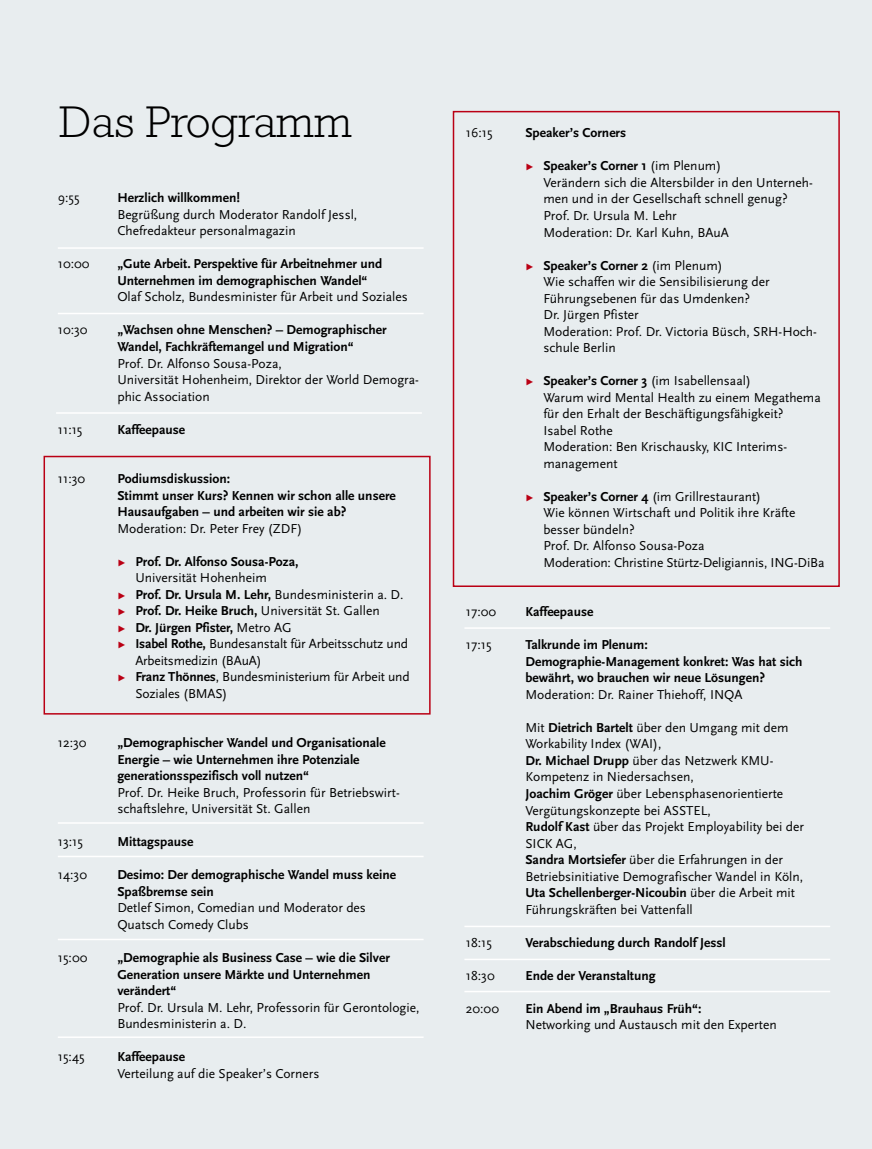
<style>
.page{position:relative;width:872px;height:1149px;background:#fff}
.page>*{position:absolute;margin:0;border:0;box-sizing:border-box;transform-origin:0 0}
.t1{font:300 45px "Rockwell Std";color:#000}
.t2{font:13.5px/16.5px "Scala Sans";color:#000}
.t3{font:700 13.5px/16.5px "Scala Sans";color:#000}
.s1{font-weight:400;color:#ba0014}
.s2{font-weight:400}
.s3{color:#ba0014}
.s4{font-weight:700}
</style>
<div class="page">
<div style="left:0;top:0;width:872px;height:1148px;background:#e8edef"></div>
<svg style="left:43px;top:110px;width:797px;height:605px"></svg>
<hr style="left:58px;top:247px;width:365px;height:2px;background:#fff">
<hr style="left:58px;top:313px;width:365px;height:1px;background:#fff">
<hr style="left:56px;top:412px;width:366px;height:1px;background:#fff">
<hr style="left:58px;top:822px;width:365px;height:1px;background:#fff">
<hr style="left:58px;top:855px;width:365px;height:2px;background:#fff">
<hr style="left:58px;top:938px;width:365px;height:1px;background:#fff">
<hr style="left:58px;top:1036px;width:365px;height:1px;background:#fff">
<hr style="left:464px;top:627px;width:366px;height:1px;background:#fff">
<hr style="left:464px;top:925px;width:366px;height:1px;background:#fff">
<hr style="left:464px;top:958px;width:366px;height:1px;background:#fff">
<hr style="left:464px;top:990px;width:366px;height:1px;background:#fff">
<h1 class="t1" style="left:60px;top:106px;width:294px">Das Programm</h1>
<p class="t2" style="left:58px;top:191px;width:23px">9:55</p>
<p class="t3" style="left:117px;top:191px;width:124px">Herzlich willkommen!</p>
<p class="t2" style="left:117px;top:207px;width:241px">Begrüßung durch Moderator Randolf Jessl,<br>Chefredakteur personalmagazin</p>
<p class="t2" style="left:58px;top:257px;width:33px">10:00</p>
<p class="t3" style="left:117px;top:257px;width:266px">„Gute Arbeit. Perspektive für Arbeitnehmer und<br>Unternehmen im demographischen Wandel“</p>
<p class="t2" style="left:117px;top:290px;width:292px">Olaf Scholz, Bundesminister für Arbeit und Soziales</p>
<p class="t2" style="left:58px;top:323px;width:31px">10:30</p>
<p class="t3" style="left:117px;top:323px;width:271px">„Wachsen ohne Menschen? – Demographischer<br>Wandel, Fachkräftemangel und Migration“</p>
<p class="t2" style="left:117px;top:356px;width:303px">Prof. Dr. Alfonso Sousa-Poza,<br>Universität Hohenheim, Direktor der World Demogra&shy;phic Association</p>
<p class="t2" style="left:58px;top:422px;width:26px">11:15</p>
<p class="t3" style="left:117px;top:422px;width:69px">Kaffeepause</p>
<p class="t2" style="left:58px;top:471px;width:29px">11:30</p>
<p class="t3" style="left:117px;top:471px;width:280px">Podiumsdiskussion:<br>Stimmt unser Kurs? Kennen wir schon alle unsere<br>Hausaufgaben – und arbeiten wir sie ab?</p>
<p class="t2" style="left:117px;top:521px;width:186px">Moderation: Dr. Peter Frey (ZDF)</p>
<p class="t3" style="left:117px;top:554px;width:183px"><span class="s1">Ω</span> Prof. Dr. Alfonso Sousa-Poza,</p>
<p class="t2" style="left:135px;top:570px;width:133px">Universität Hohenheim</p>
<p class="t3" style="left:117px;top:587px;width:288px"><span class="s1">Ω</span> Prof. Dr. Ursula M. Lehr, <span class="s2">Bundesministerin a. D.</span></p>
<p class="t2" style="left:117px;top:603px;width:264px"><span class="s3">Ω</span> <span class="s4">Prof. Dr. Heike Bruch,</span> Universität St. Gallen</p>
<p class="t3" style="left:117px;top:620px;width:176px"><span class="s1">Ω</span> Dr. Jürgen Pfister, <span class="s2">Metro AG</span></p>
<p class="t2" style="left:117px;top:636px;width:292px"><span class="s3">Ω</span> <span class="s4">Isabel Rothe,</span> Bundesanstalt für Arbeitsschutz und</p>
<p class="t2" style="left:135px;top:653px;width:128px">Arbeitsmedizin (BAuA)</p>
<p class="t2" style="left:117px;top:669px;width:294px"><span class="s3">Ω</span> <span class="s4">Franz Thönnes</span>, Bundesministerium für Arbeit und</p>
<p class="t2" style="left:135px;top:686px;width:94px">Soziales (BMAS)</p>
<p class="t2" style="left:58px;top:735px;width:30px">12:30</p>
<p class="t3" style="left:117px;top:735px;width:270px">„Demographischer Wandel und Organisationale<br>Energie – wie Unternehmen ihre Potenziale generationsspezifisch voll nutzen“</p>
<p class="t2" style="left:117px;top:785px;width:284px">Prof. Dr. Heike Bruch, Professorin für Betriebswirt&shy;schaftslehre, Universität St. Gallen</p>
<p class="t2" style="left:58px;top:834px;width:27px">13:15</p>
<p class="t3" style="left:117px;top:834px;width:78px">Mittagspause</p>
<p class="t2" style="left:58px;top:867px;width:31px">14:30</p>
<p class="t3" style="left:117px;top:867px;width:280px">Desimo: Der demographische Wandel muss keine<br>Spaßbremse sein</p>
<p class="t2" style="left:117px;top:900px;width:250px">Detlef Simon, Comedian und Moderator des<br>Quatsch Comedy Clubs</p>
<p class="t2" style="left:58px;top:950px;width:31px">15:00</p>
<p class="t3" style="left:117px;top:950px;width:274px">„Demographie als Business Case – wie die Silver<br>Generation unsere Märkte und Unternehmen verändert“</p>
<p class="t2" style="left:117px;top:999px;width:304px">Prof. Dr. Ursula M. Lehr, Professorin für Gerontologie,<br>Bundesministerin a. D.</p>
<p class="t2" style="left:58px;top:1049px;width:28px">15:45</p>
<p class="t3" style="left:117px;top:1049px;width:69px">Kaffeepause</p>
<p class="t2" style="left:117px;top:1065px;width:204px">Verteilung auf die Speaker’s Corners</p>
<p class="t2" style="left:466px;top:126px;width:28px">16:15</p>
<p class="t3" style="left:525px;top:126px;width:102px">Speaker’s Corners</p>
<p class="t2" style="left:543px;top:159px;width:271px;text-indent:-18px"><span class="s3">Ω</span> <span class="s4">Speaker’s Corner 1</span> (im Plenum)<br>Verändern sich die Altersbilder in den Unterneh&shy;men und in der Gesellschaft schnell genug?<br>Prof. Dr. Ursula M. Lehr<br>Moderation: Dr. Karl Kuhn, BAuA</p>
<p class="t2" style="left:543px;top:258px;width:275px;text-indent:-18px"><span class="s3">Ω</span> <span class="s4">Speaker’s Corner 2</span> (im Plenum)<br>Wie schaffen wir die Sensibilisierung der<br>Führungsebenen für das Umdenken?<br>Dr. Jürgen Pfister<br>Moderation: Prof. Dr. Victoria Büsch, SRH-Hoch&shy;schule Berlin</p>
<p class="t2" style="left:543px;top:373px;width:279px;text-indent:-18px"><span class="s3">Ω</span> <span class="s4">Speaker’s Corner 3</span> (im Isabellensaal)<br>Warum wird Mental Health zu einem Megathema für den Erhalt der Beschäftigungsfähigkeit?<br>Isabel Rothe<br>Moderation: Ben Krischausky, KIC Interims&shy;management</p>
<p class="t2" style="left:543px;top:489px;width:282px;text-indent:-18px"><span class="s3">Ω</span> <span class="s4">Speaker’s Corner 4</span> (im Grillrestaurant)<br>Wie können Wirtschaft und Politik ihre Kräfte besser bündeln?<br>Prof. Dr. Alfonso Sousa-Poza<br>Moderation: Christine Stürtz-Deligiannis, ING-DiBa</p>
<p class="t2" style="left:466px;top:604px;width:32px">17:00</p>
<p class="t3" style="left:525px;top:604px;width:69px">Kaffeepause</p>
<p class="t2" style="left:466px;top:637px;width:27px">17:15</p>
<p class="t3" style="left:525px;top:637px;width:278px">Talkrunde im Plenum:<br>Demographie-Management konkret: Was hat sich bewährt, wo brauchen wir neue Lösungen?</p>
<p class="t2" style="left:525px;top:687px;width:219px">Moderation: Dr. Rainer Thiehoff, INQA</p>
<p class="t2" style="left:525px;top:720px;width:280px">Mit <span class="s4">Dietrich Bartelt</span> über den Umgang mit dem Workability Index (WAI),<br><span class="s4">Dr. Michael Drupp</span> über das Netzwerk KMU-Kompetenz in Niedersachsen,<br><span class="s4">Joachim Gröger</span> über Lebensphasenorientierte Vergütungskonzepte bei ASSTEL,<br><span class="s4">Rudolf Kast</span> über das Projekt Employability bei der SICK AG,<br><span class="s4">Sandra Mortsiefer</span> über die Erfahrungen in der Betriebsinitiative Demografischer Wandel in Köln, <span class="s4">Uta Schellenberger-Nicoubin</span> über die Arbeit mit Führungskräften bei Vattenfall</p>
<p class="t2" style="left:466px;top:934px;width:28px">18:15</p>
<p class="t3" style="left:525px;top:934px;width:202px">Verabschiedung durch Randolf Jessl</p>
<p class="t2" style="left:466px;top:967px;width:30px">18:30</p>
<p class="t3" style="left:525px;top:967px;width:132px">Ende der Veranstaltung</p>
<p class="t2" style="left:466px;top:1000px;width:35px">20:00</p>
<p class="t3" style="left:525px;top:1000px;width:178px">Ein Abend im „Brauhaus Früh“:</p>
<p class="t2" style="left:525px;top:1017px;width:253px">Networking und Austausch mit den Experten</p>
</div>
